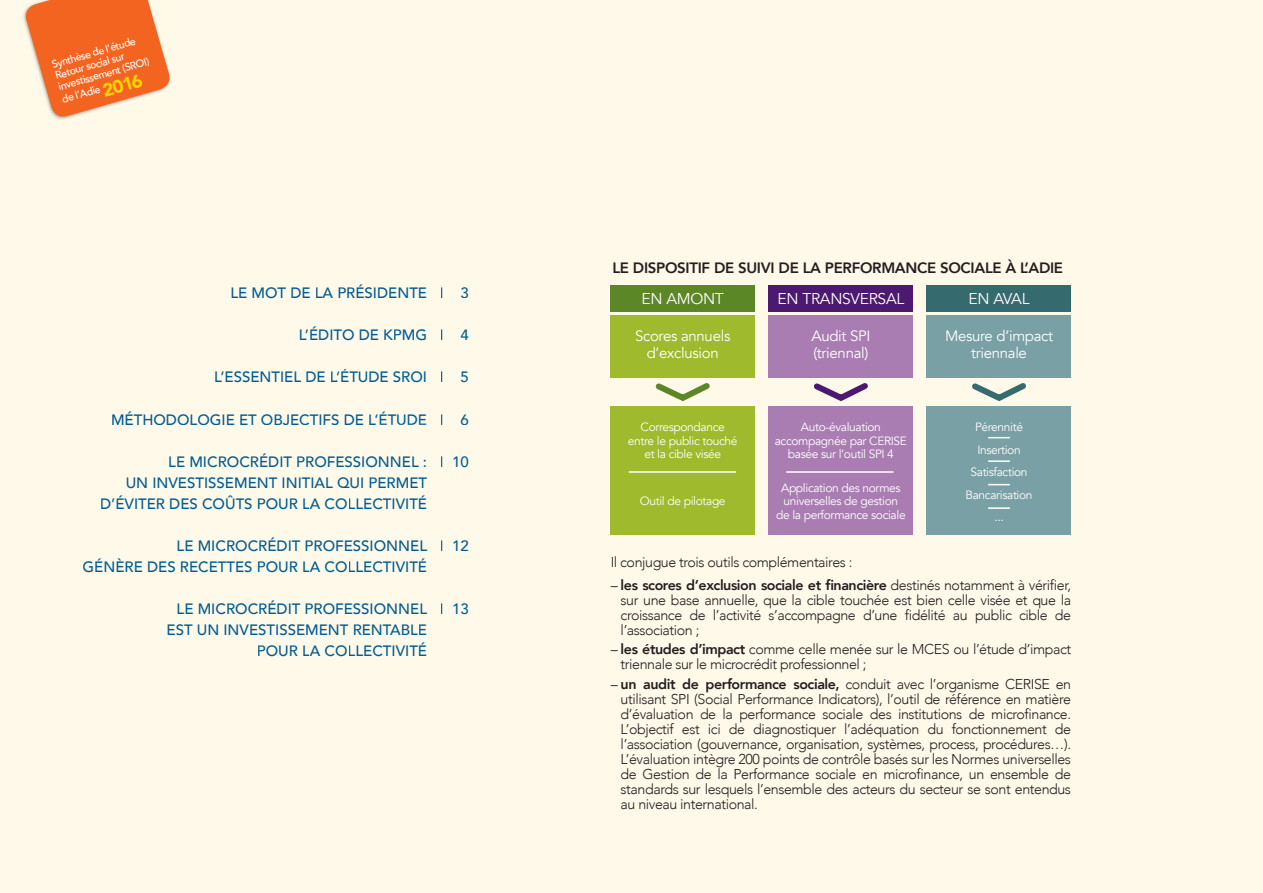
<style>
.page{position:relative;width:1263px;height:893px;background:#fff9e9}
.page>*{position:absolute;margin:0;border:0;box-sizing:border-box;transform-origin:0 0}
.t1{font:15.6px "Avenir";letter-spacing:-.02em;color:#fff}
.t2{font:500 15px/21px "Avenir";color:#005d93}
.t3{font:15px/16.5px "Avenir";letter-spacing:-.02em;color:#fff;text-align:center}
.t4{font:800 15px "Avenir";letter-spacing:-.02em;color:#231f20}
.t5{font:300 14.25px/15px "Avenir";letter-spacing:-.03em;color:#231f20;text-align:justify}
.t6{font:12px/13.5px "Avenir";letter-spacing:-.03em;color:#fff;text-align:center}
.t7{font:500 10.65px/11.6px "Avenir";color:#fff}
.s1{font-weight:900;font-size:18.15px;color:#fed304}
.s2{font-weight:800}
</style>
<div class="page">
<svg style="left:23px;top:0;width:149px;height:120px;background:#f48c57"></svg>
<svg style="left:651px;top:378px;width:64px;height:26px;background:#dce1c0"></svg>
<svg style="left:809px;top:378px;width:64px;height:26px;background:#d9cacf"></svg>
<svg style="left:967px;top:378px;width:64px;height:26px;background:#d4dbcf"></svg>
<div style="left:610px;top:286px;width:145px;height:26px;background:#5c8727"></div>
<div style="left:768px;top:286px;width:145px;height:26px;background:#4c1970"></div>
<div style="left:926px;top:286px;width:145px;height:26px;background:#356b6f"></div>
<div style="left:610px;top:315px;width:145px;height:62px;background:#9fba2c"></div>
<div style="left:768px;top:315px;width:145px;height:62px;background:#aa7db2"></div>
<div style="left:926px;top:315px;width:145px;height:62px;background:#79a0a4"></div>
<div style="left:610px;top:407px;width:145px;height:128px;background:#9fba2c"></div>
<div style="left:768px;top:407px;width:145px;height:128px;background:#aa7db2"></div>
<div style="left:926px;top:407px;width:145px;height:128px;background:#79a0a4"></div>
<div style="left:232px;top:287px;width:79px;height:11px;background:#fff9e9"></div>
<div style="left:316px;top:287px;width:7px;height:11px;background:#fff9e9"></div>
<div style="left:323px;top:284px;width:112px;height:14px;background:#fff9e9"></div>
<div style="left:444px;top:287px;width:24px;height:11px;background:#fff9e9"></div>
<div style="left:300px;top:327px;width:93px;height:13px;background:#fff9e9"></div>
<div style="left:394px;top:329px;width:20px;height:11px;background:#fff9e9"></div>
<div style="left:416px;top:329px;width:19px;height:11px;background:#fff9e9"></div>
<div style="left:444px;top:329px;width:24px;height:11px;background:#fff9e9"></div>
<div style="left:216px;top:371px;width:77px;height:12px;background:#fff9e9"></div>
<div style="left:295px;top:372px;width:6px;height:10px;background:#fff9e9"></div>
<div style="left:301px;top:372px;width:25px;height:10px;background:#fff9e9"></div>
<div style="left:331px;top:372px;width:6px;height:10px;background:#fff9e9"></div>
<svg style="left:337px;top:369px;width:52px;height:14px"></svg>
<div style="left:393px;top:371px;width:33px;height:12px;background:#fff9e9"></div>
<div style="left:444px;top:372px;width:24px;height:10px;background:#fff9e9"></div>
<div style="left:112px;top:414px;width:11px;height:11px;background:#fff9e9"></div>
<div style="left:126px;top:411px;width:63px;height:14px;background:#fff9e9"></div>
<div style="left:191px;top:414px;width:6px;height:11px;background:#fff9e9"></div>
<div style="left:198px;top:414px;width:11px;height:11px;background:#fff9e9"></div>
<div style="left:211px;top:414px;width:9px;height:11px;background:#fff9e9"></div>
<div style="left:223px;top:414px;width:141px;height:11px;background:#fff9e9"></div>
<div style="left:370px;top:414px;width:5px;height:11px;background:#fff9e9"></div>
<svg style="left:375px;top:411px;width:60px;height:14px"></svg>
<div style="left:444px;top:414px;width:24px;height:11px;background:#fff9e9"></div>
<div style="left:170px;top:456px;width:6px;height:11px;background:#fff9e9"></div>
<div style="left:177px;top:456px;width:8px;height:11px;background:#fff9e9"></div>
<div style="left:185px;top:453px;width:225px;height:14px;background:#fff9e9"></div>
<div style="left:412px;top:456px;width:7px;height:11px;background:#fff9e9"></div>
<div style="left:419px;top:460px;width:16px;height:7px;background:#fff9e9"></div>
<div style="left:444px;top:456px;width:24px;height:11px;background:#fff9e9"></div>
<div style="left:127px;top:477px;width:198px;height:11px;background:#fff9e9"></div>
<div style="left:327px;top:477px;width:6px;height:11px;background:#fff9e9"></div>
<div style="left:333px;top:477px;width:94px;height:11px;background:#fff9e9"></div>
<div style="left:101px;top:495px;width:197px;height:14px;background:#fff9e9"></div>
<div style="left:303px;top:498px;width:7px;height:11px;background:#fff9e9"></div>
<div style="left:310px;top:498px;width:37px;height:11px;background:#fff9e9"></div>
<div style="left:349px;top:498px;width:14px;height:11px;background:#fff9e9"></div>
<div style="left:365px;top:495px;width:61px;height:14px;background:#fff9e9"></div>
<div style="left:178px;top:538px;width:241px;height:13px;background:#fff9e9"></div>
<div style="left:421px;top:540px;width:6px;height:11px;background:#fff9e9"></div>
<div style="left:444px;top:540px;width:24px;height:11px;background:#fff9e9"></div>
<div style="left:83px;top:561px;width:10px;height:11px;background:#fff9e9"></div>
<div style="left:96px;top:559px;width:202px;height:13px;background:#fff9e9"></div>
<div style="left:303px;top:561px;width:7px;height:11px;background:#fff9e9"></div>
<div style="left:310px;top:561px;width:37px;height:11px;background:#fff9e9"></div>
<div style="left:349px;top:561px;width:14px;height:11px;background:#fff9e9"></div>
<div style="left:365px;top:559px;width:61px;height:13px;background:#fff9e9"></div>
<div style="left:178px;top:601px;width:241px;height:14px;background:#fff9e9"></div>
<div style="left:421px;top:604px;width:6px;height:10px;background:#fff9e9"></div>
<div style="left:444px;top:603px;width:24px;height:11px;background:#fff9e9"></div>
<div style="left:168px;top:624px;width:241px;height:12px;background:#fff9e9"></div>
<div style="left:411px;top:625px;width:7px;height:10px;background:#fff9e9"></div>
<div style="left:419px;top:625px;width:8px;height:10px;background:#fff9e9"></div>
<div style="left:258px;top:645px;width:40px;height:12px;background:#fff9e9"></div>
<div style="left:303px;top:646px;width:7px;height:10px;background:#fff9e9"></div>
<div style="left:310px;top:645px;width:37px;height:12px;background:#fff9e9"></div>
<div style="left:349px;top:646px;width:14px;height:10px;background:#fff9e9"></div>
<div style="left:365px;top:643px;width:61px;height:14px;background:#fff9e9"></div>
<hr style="left:629px;top:471px;width:107px;height:2px;background:#fff">
<hr style="left:786px;top:471px;width:107px;height:2px;background:#fff">
<svg style="left:988px;top:437px;width:22px;height:1px"></svg>
<hr style="left:988px;top:460px;width:22px;height:2px;background:#fff">
<svg style="left:988px;top:484px;width:22px;height:1px"></svg>
<hr style="left:988px;top:507px;width:22px;height:2px;background:#fff">
<p class="t7" style="left:51px;top:58px;width:96px;rotate:-16deg">Synthèse de l’étude<br>Retour social sur investissement (SROI)</p>
<p class="t7" style="left:60px;top:93px;width:84px;rotate:-16deg">de l’Adie <span class="s1">2016</span></p>
<p class="t2" style="left:230px;top:281px;width:240px">LE MOT DE LA PRÉSIDENTE I 3</p>
<p class="t2" style="left:299px;top:323px;width:172px">L’ÉDITO DE KPMG I 4</p>
<p class="t2" style="left:214px;top:366px;width:256px">L’ESSENTIEL DE L’ÉTUDE SROI I 5</p>
<p class="t2" style="left:111px;top:408px;width:359px">MÉTHODOLOGIE ET OBJECTIFS DE L’ÉTUDE I 6</p>
<p class="t2" style="left:168px;top:450px;width:302px">LE MICROCRÉDIT PROFESSIONNEL : I 10</p>
<p class="t2" style="left:126px;top:471px;width:303px">UN INVESTISSEMENT INITIAL QUI PERMET</p>
<p class="t2" style="left:100px;top:492px;width:328px">D’ÉVITER DES COÛTS POUR LA COLLECTIVITÉ</p>
<p class="t2" style="left:83px;top:535px;width:388px;text-indent:94px">LE MICROCRÉDIT PROFESSIONNEL I 12<br>GÉNÈRE DES RECETTES POUR LA COLLECTIVITÉ</p>
<p class="t2" style="left:177px;top:598px;width:294px">LE MICROCRÉDIT PROFESSIONNEL I 13</p>
<p class="t2" style="left:167px;top:619px;width:262px">EST UN INVESTISSEMENT RENTABLE</p>
<p class="t2" style="left:257px;top:640px;width:172px">POUR LA COLLECTIVITÉ</p>
<p class="t4" style="left:612px;top:254px;width:452px">LE DISPOSITIF DE SUIVI DE LA PERFORMANCE SOCIALE À L’ADIE</p>
<p class="t1" style="left:642px;top:289px;width:84px">EN AMONT</p>
<p class="t1" style="left:777px;top:289px;width:128px">EN TRANSVERSAL</p>
<p class="t1" style="left:968px;top:289px;width:62px">EN AVAL</p>
<p class="t3" style="left:635px;top:328px;width:97px">Scores annuels d’exclusion</p>
<p class="t3" style="left:811px;top:328px;width:61px;text-align:left">Audit SPI (triennal)</p>
<p class="t3" style="left:945px;top:328px;width:110px">Mesure d’impact triennale</p>
<p class="t6" style="left:628px;top:420px;width:111px">Correspondance entre le public touché et la cible visée</p>
<p class="t6" style="left:640px;top:495px;width:87px">Outil de pilotage</p>
<p class="t6" style="left:775px;top:420px;width:134px">Auto-évaluation accompagnée par CERISE basée sur l’outil SPI 4</p>
<p class="t6" style="left:776px;top:481px;width:131px">Application des normes universelles de gestion de la performance sociale</p>
<p class="t6" style="left:965px;top:416px;width:69px;line-height:22.5px">Pérennité<br>Insertion<br>Satisfaction<br>Bancarisation ...</p>
<p class="t5" style="left:611px;top:554px;width:243px">Il conjugue trois outils complémentaires :</p>
<p class="t5" style="left:621px;top:578px;width:452px;text-indent:-10px">– <span class="s2">les scores d’exclusion sociale et financière</span> destinés notamment à vérifier, sur une base annuelle, que la cible touchée est bien celle visée et que la croissance de l’activité s’accompagne d’une fidélité au public cible de l’association ;</p>
<p class="t5" style="left:621px;top:642px;width:452px;text-indent:-10px">– <span class="s2">les études d’impact</span> comme celle menée sur le MCES ou l’étude d’impact triennale sur le microcrédit professionnel ;</p>
<p class="t5" style="left:621px;top:676px;width:452px;text-indent:-10px">– <span class="s2">un audit de performance sociale,</span> conduit avec l’organisme CERISE en utilisant SPI (Social Performance Indicators), l’outil de référence en matière d’évaluation de la performance sociale des institutions de microfinance.<br>L’objectif est ici de diagnostiquer l’adéquation du fonctionnement de l’association (gouvernance, organisation, systèmes, process, procédures…).<br>L’évaluation intègre 200 points de contrôle basés sur les Normes universelles de Gestion de la Performance sociale en microfinance, un ensemble de standards sur lesquels l’ensemble des acteurs du secteur se sont entendus au niveau international.</p>
</div>
